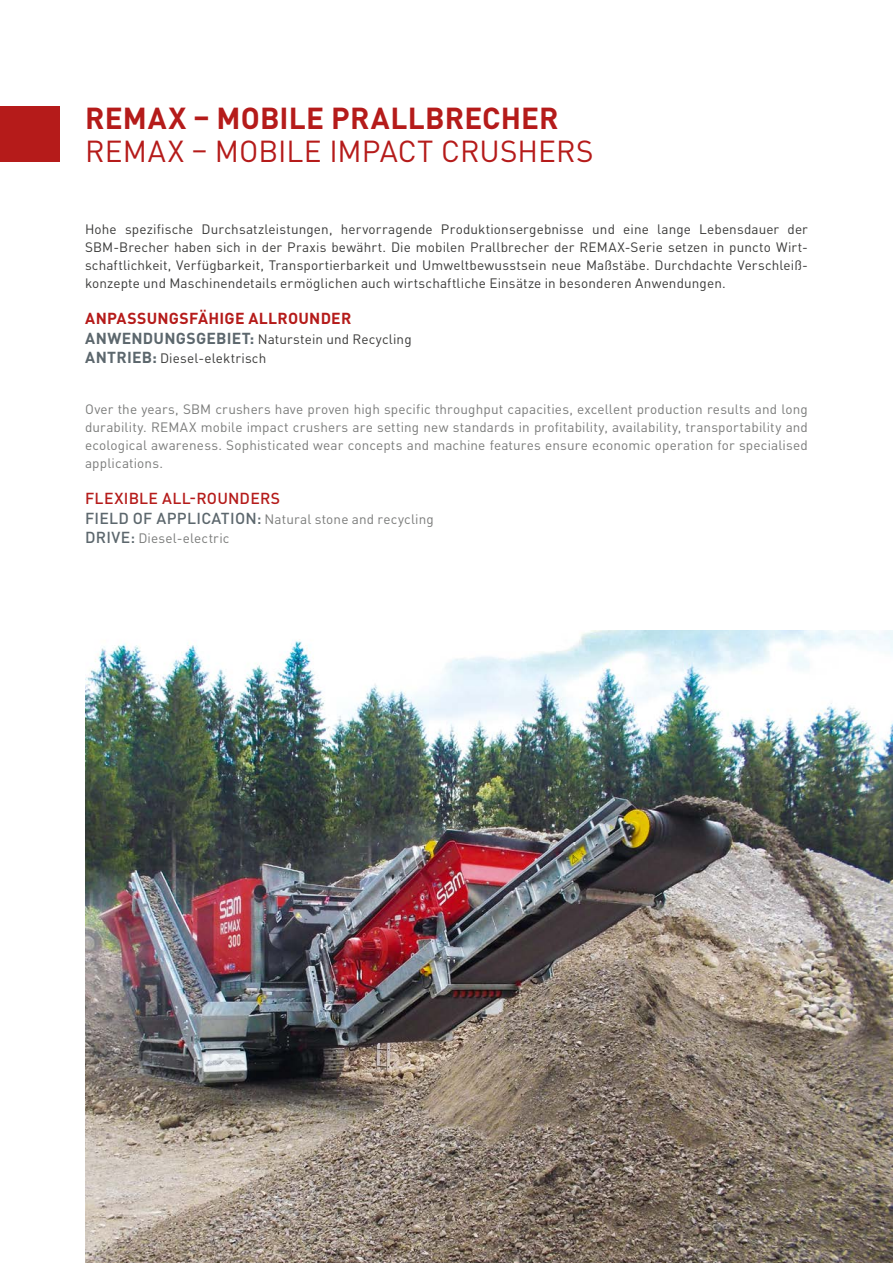
<style>
.page{position:relative;width:893px;height:1263px;background:#fff}
.page>*{position:absolute;margin:0;border:0;box-sizing:border-box;transform-origin:0 0}
.t1{font:30px "DIN Pro";color:#b51b1a}
.t2{font:700 30px "DIN Pro";letter-spacing:.005em;color:#b51b1a}
.t3{font:700 15.75px "DIN Pro";letter-spacing:.015em;color:#b51b1a}
.t4{font:500 15.75px "DIN Pro";letter-spacing:.02em;color:#b51b1a}
.t5{font:13.5px/18px "DIN Pro";letter-spacing:.01em;color:#3a3a39;text-align:justify}
.t6{font:13.5px/18px "DIN Pro";letter-spacing:.01em;color:#7a7b7a;text-align:justify}
.s1{font-weight:700;font-size:15.75px;color:#5c676d}
.s2{font-weight:500;font-size:15.75px;color:#5c676d}
</style>
<div class="page">
<div style="left:0;top:106px;width:60px;height:56px;background:#b51b1a"></div>
<img style="left:85px;top:630px;width:808px;height:633px">
<h1 class="t2" style="left:85px;top:93px;width:475px">REMAX – MOBILE PRALLBRECHER</h1>
<h1 class="t1" style="left:85px;top:128px;width:510px">REMAX – MOBILE IMPACT CRUSHERS</h1>
<p class="t5" style="left:85px;top:219px;width:724px">Hohe spezifische Durchsatzleistungen, hervorragende Produktionsergebnisse und eine lange Lebensdauer der SBM-Brecher haben sich in der Praxis bewährt. Die mobilen Prallbrecher der REMAX-Serie setzen in puncto Wirt&shy;schaftlichkeit, Verfügbarkeit, Transportierbarkeit und Umweltbewusstsein neue Maßstäbe. Durchdachte Verschleiß&shy;konzepte und Maschinendetails ermöglichen auch wirtschaftliche Einsätze in besonderen Anwendungen.</p>
<p class="t3" style="left:85px;top:305px;width:268px">ANPASSUNGSFÄHIGE ALLROUNDER</p>
<p class="t5" style="left:85px;top:328px;width:328px;line-height:19.5px"><span class="s1">ANWENDUNGSGEBIET:</span> Naturstein und Recycling<br><span class="s1">ANTRIEB:</span> Diesel-elektrisch</p>
<p class="t6" style="left:85px;top:399px;width:724px">Over the years, SBM crushers have proven high specific throughput capacities, excellent production results and long durability. REMAX mobile impact crushers are setting new standards in profitability, availability, transportability and ecological awareness. Sophisticated wear concepts and machine features ensure economic operation for specialised applications.</p>
<p class="t4" style="left:85px;top:486px;width:196px">FLEXIBLE ALL-ROUNDERS</p>
<p class="t6" style="left:85px;top:508px;width:350px;line-height:19.5px"><span class="s2">FIELD OF APPLICATION:</span> Natural stone and recycling<br><span class="s2">DRIVE:</span> Diesel-electric</p>
</div>
